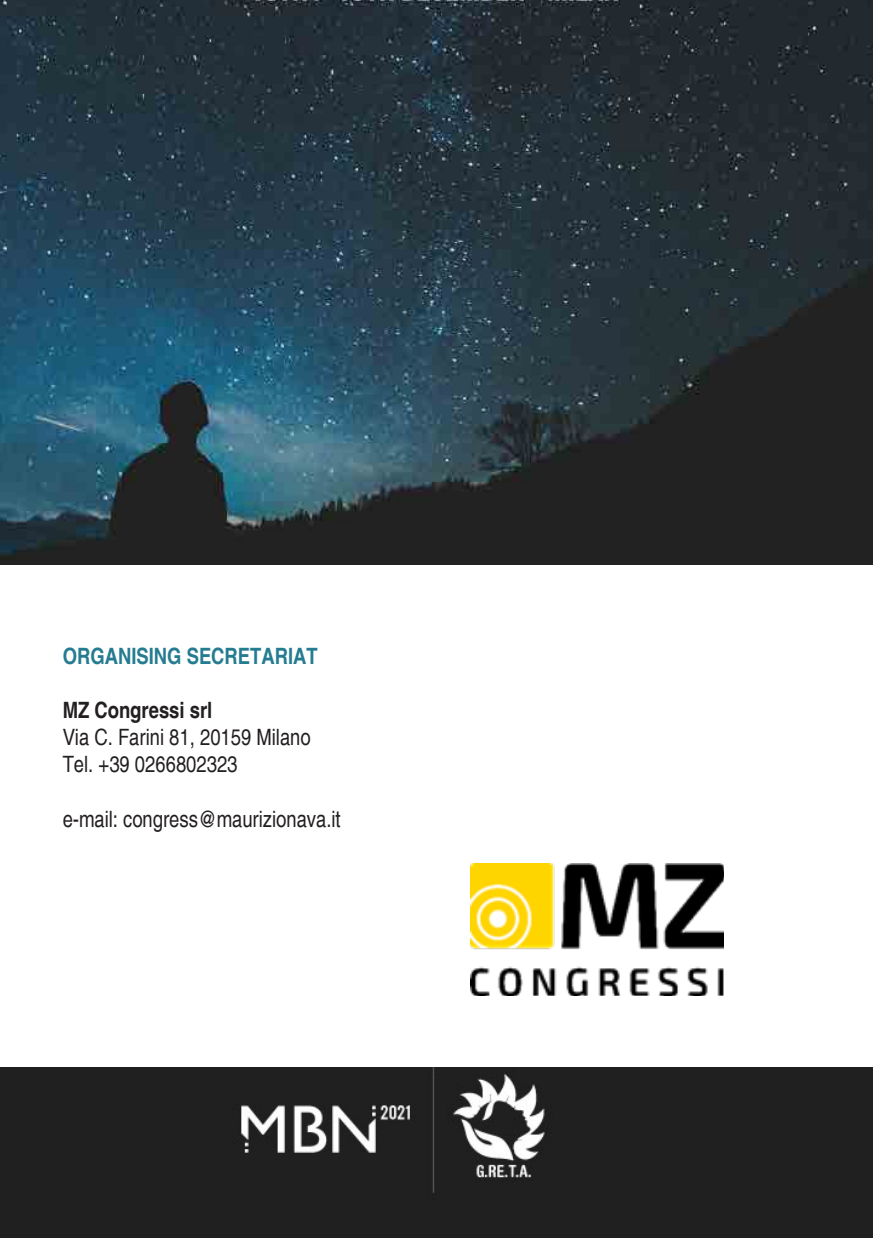
<style>
.page{position:relative;width:873px;height:1238px;background:#fff}
.page>*{position:absolute;margin:0;border:0;box-sizing:border-box;transform-origin:0 0}
.t1{font:condensed 22.5px "Helvetica";color:#231f20}
.t2{font:700 condensed 22.5px "Helvetica";color:#257b90}
.t3{font:700 condensed 22.5px "Helvetica";color:#231f20}
</style>
<div class="page">
<img style="left:0;top:0;width:873px;height:565px">
<div style="left:1px;top:1067px;width:872px;height:170px;background:#202020"></div>
<img style="left:470px;top:863px;width:253px;height:132px">
<p class="t2" style="left:63px;top:641px;width:257px">ORGANISING SECRETARIAT</p>
<p class="t3" style="left:63px;top:695px;width:151px">MZ Congressi srl</p>
<p class="t1" style="left:63px;top:723px;width:250px">Via C. Farini 81, 20159 Milano</p>
<p class="t1" style="left:63px;top:750px;width:176px">Tel. +39 0266802323</p>
<p class="t1" style="left:63px;top:804px;width:280px">e-mail: congress@maurizionava.it</p>
</div>
